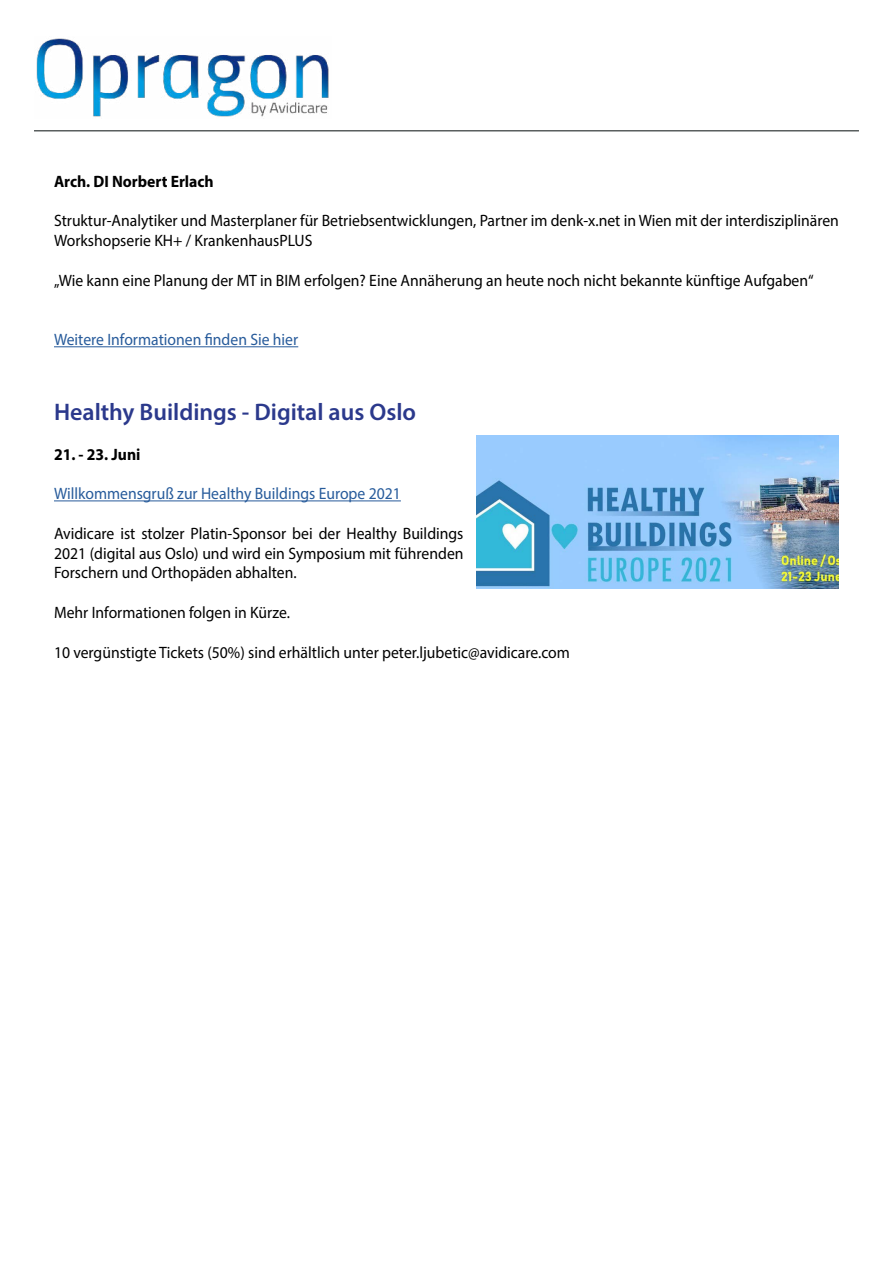
<style>
.page{position:relative;width:893px;height:1263px;background:#fff}
.page>*{position:absolute;margin:0;border:0;box-sizing:border-box;transform-origin:0 0}
.t1{font:600 24px "Myriad Pro";color:#2b398c}
.t2{font:16.5px/19.8px "Myriad Pro";color:#000;scale:.95 1}
.t3{font:16.5px "Myriad Pro";color:#275b9b;scale:.95 1}
.t4{font:700 16.5px "Myriad Pro";color:#000;scale:.95 1}
</style>
<div class="page">
<img style="left:36px;top:38px;width:293px;height:79px">
<hr style="left:34px;top:130px;width:825px;height:1px;background:#595e5e">
<hr style="left:54px;top:346px;width:244px;height:1px;background:#275b9b">
<img style="left:476px;top:436px;width:363px;height:153px">
<hr style="left:54px;top:500px;width:347px;height:1px;background:#275b9b">
<p class="t4" style="left:54px;top:170px;width:170px">Arch. DI Norbert Erlach</p>
<p class="t2" style="left:54px;top:211px;width:828px">Struktur-Analytiker und Masterplaner für Betriebsentwicklungen, Partner im denk-x.net in Wien mit der interdisziplinären<br>Workshopserie KH+ / KrankenhausPLUS</p>
<p class="t2" style="left:54px;top:270px;width:801px">„Wie kann eine Planung der MT in BIM erfolgen? Eine Annäherung an heute noch nicht bekannte künftige Aufgaben“</p>
<p class="t3" style="left:54px;top:329px;width:259px">Weitere Informationen finden Sie hier</p>
<h1 class="t1" style="left:54px;top:397px;width:364px">Healthy Buildings - Digital aus Oslo</h1>
<p class="t4" style="left:54px;top:443px;width:93px">21. - 23. Juni</p>
<p class="t3" style="left:54px;top:483px;width:367px">Willkommensgruß zur Healthy Buildings Europe 2021</p>
<p class="t2" style="left:54px;top:523px;width:433px;text-align:justify">Avidicare ist stolzer Platin-Sponsor bei der Healthy Buildings 2021 (digital aus Oslo) und wird ein Symposium mit führenden Forschern und Orthopäden abhalten.</p>
<p class="t2" style="left:54px;top:602px;width:250px">Mehr Informationen folgen in Kürze.</p>
<p class="t2" style="left:54px;top:642px;width:545px">10 vergünstigte Tickets (50%) sind erhältlich unter peter.ljubetic@avidicare.com</p>
</div>
